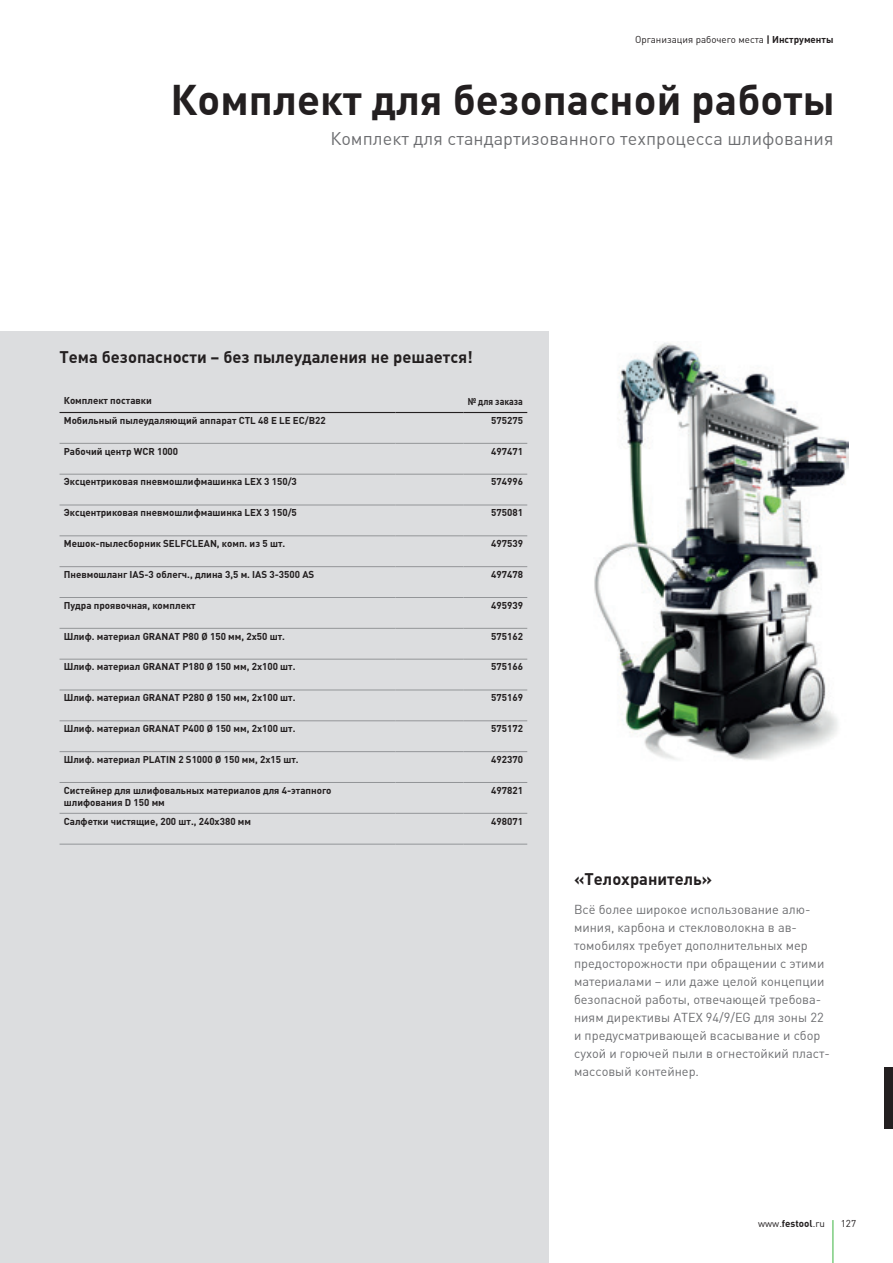
<style>
.page{position:relative;width:893px;height:1263px;background:#fff}
.page>*{position:absolute;margin:0;border:0;box-sizing:border-box;transform-origin:0 0}
.t1{font:700 42px "DIN Pro";color:#231f20}
.t2{font:18px "DIN Pro";color:#6c6d70}
.t3{font:700 16.5px "DIN Pro";color:#231f20}
.t4{font:12.75px/18px "DIN Pro";color:#6c6d70}
.t5{font:700 9.75px/12.8px "DIN Pro";color:#231f20}
.t6{font:9.75px "DIN Pro";color:#231f20}
.t7{font:700 9.75px "DIN Pro";color:#231f20;scale:.91 1}
.s1{font-weight:700}
</style>
<div class="page">
<div style="left:0;top:332px;width:549px;height:931px;background:#dcdddf"></div>
<img style="left:594px;top:342px;width:254px;height:419px">
<hr style="left:832px;top:1220px;width:1px;height:43px;background:#45b749">
<div style="left:884px;top:1067px;width:9px;height:62px;background:#231f20"></div>
<hr style="left:60px;top:443px;width:335px;height:1px;background:#939598">
<hr style="left:60px;top:474px;width:335px;height:1px;background:#939598">
<hr style="left:60px;top:505px;width:335px;height:1px;background:#939598">
<hr style="left:60px;top:536px;width:335px;height:1px;background:#939598">
<hr style="left:60px;top:566px;width:335px;height:1px;background:#939598">
<hr style="left:60px;top:597px;width:335px;height:1px;background:#939598">
<hr style="left:60px;top:628px;width:335px;height:1px;background:#939598">
<hr style="left:60px;top:659px;width:335px;height:1px;background:#939598">
<hr style="left:60px;top:690px;width:335px;height:1px;background:#939598">
<hr style="left:60px;top:720px;width:335px;height:1px;background:#939598">
<hr style="left:60px;top:751px;width:335px;height:1px;background:#939598">
<hr style="left:60px;top:782px;width:335px;height:1px;background:#939598">
<hr style="left:60px;top:813px;width:335px;height:1px;background:#939598">
<hr style="left:60px;top:844px;width:335px;height:1px;background:#939598">
<hr style="left:395px;top:443px;width:68px;height:1px;background:#939598">
<hr style="left:395px;top:474px;width:68px;height:1px;background:#939598">
<hr style="left:395px;top:505px;width:68px;height:1px;background:#939598">
<hr style="left:395px;top:536px;width:68px;height:1px;background:#939598">
<hr style="left:395px;top:566px;width:68px;height:1px;background:#939598">
<hr style="left:395px;top:597px;width:68px;height:1px;background:#939598">
<hr style="left:395px;top:628px;width:68px;height:1px;background:#939598">
<hr style="left:395px;top:659px;width:68px;height:1px;background:#939598">
<hr style="left:395px;top:690px;width:68px;height:1px;background:#939598">
<hr style="left:395px;top:720px;width:68px;height:1px;background:#939598">
<hr style="left:395px;top:751px;width:68px;height:1px;background:#939598">
<hr style="left:395px;top:782px;width:68px;height:1px;background:#939598">
<hr style="left:395px;top:813px;width:68px;height:1px;background:#939598">
<hr style="left:395px;top:844px;width:68px;height:1px;background:#939598">
<hr style="left:463px;top:443px;width:64px;height:1px;background:#939598">
<hr style="left:463px;top:474px;width:64px;height:1px;background:#939598">
<hr style="left:463px;top:505px;width:64px;height:1px;background:#939598">
<hr style="left:463px;top:536px;width:64px;height:1px;background:#939598">
<hr style="left:463px;top:566px;width:64px;height:1px;background:#939598">
<hr style="left:463px;top:597px;width:64px;height:1px;background:#939598">
<hr style="left:463px;top:628px;width:64px;height:1px;background:#939598">
<hr style="left:463px;top:659px;width:64px;height:1px;background:#939598">
<hr style="left:463px;top:690px;width:64px;height:1px;background:#939598">
<hr style="left:463px;top:720px;width:64px;height:1px;background:#939598">
<hr style="left:463px;top:751px;width:64px;height:1px;background:#939598">
<hr style="left:463px;top:782px;width:64px;height:1px;background:#939598">
<hr style="left:463px;top:813px;width:64px;height:1px;background:#939598">
<hr style="left:463px;top:844px;width:64px;height:1px;background:#939598">
<hr style="left:60px;top:412px;width:335px;height:1px;background:#231f20">
<hr style="left:395px;top:412px;width:68px;height:1px;background:#231f20">
<hr style="left:463px;top:412px;width:64px;height:1px;background:#231f20">
<p class="t6" style="left:635px;top:34px;width:200px">Организация рабочего места <span class="s1">| Инструменты</span></p>
<h1 class="t1" style="left:171px;top:76px;width:666px">Комплект для безопасной работы</h1>
<h2 class="t2" style="left:330px;top:128px;width:505px">Комплект для стандартизованного техпроцесса шлифования</h2>
<h3 class="t3" style="left:60px;top:348px;width:415px">Тема безопасности – без пылеудаления не решается!</h3>
<p class="t5" style="left:64px;top:394px;width:90px">Комплект поставки</p>
<p class="t7" style="left:468px;top:395px;width:62px">№ для заказа</p>
<p class="t5" style="left:64px;top:414px;width:264px">Мобильный пылеудаляющий аппарат CTL 48 E LE EC/B22</p>
<p class="t5" style="left:491px;top:414px;width:33px">575275</p>
<p class="t5" style="left:64px;top:445px;width:116px">Рабочий центр WCR 1000</p>
<p class="t5" style="left:491px;top:445px;width:33px">497471</p>
<p class="t5" style="left:64px;top:476px;width:235px">Эксцентриковая пневмошлифмашинка LEX 3 150/3</p>
<p class="t5" style="left:491px;top:476px;width:33px">574996</p>
<p class="t5" style="left:64px;top:506px;width:235px">Эксцентриковая пневмошлифмашинка LEX 3 150/5</p>
<p class="t5" style="left:491px;top:506px;width:33px">575081</p>
<p class="t5" style="left:64px;top:537px;width:223px">Мешок-пылесборник SELFCLEAN, комп. из 5 шт.</p>
<p class="t5" style="left:491px;top:537px;width:33px">497539</p>
<p class="t5" style="left:64px;top:568px;width:252px">Пневмошланг IAS-3 облегч., длина 3,5 м. IAS 3-3500 AS</p>
<p class="t5" style="left:491px;top:568px;width:33px">497478</p>
<p class="t5" style="left:64px;top:599px;width:133px">Пудра проявочная, комплект</p>
<p class="t5" style="left:491px;top:599px;width:33px">495939</p>
<p class="t5" style="left:64px;top:630px;width:223px">Шлиф. материал GRANAT P80 Ø 150 мм, 2x50 шт.</p>
<p class="t5" style="left:491px;top:630px;width:33px">575162</p>
<p class="t5" style="left:64px;top:661px;width:233px">Шлиф. материал GRANAT P180 Ø 150 мм, 2x100 шт.</p>
<p class="t5" style="left:491px;top:661px;width:33px">575166</p>
<p class="t5" style="left:64px;top:691px;width:233px">Шлиф. материал GRANAT P280 Ø 150 мм, 2x100 шт.</p>
<p class="t5" style="left:491px;top:691px;width:33px">575169</p>
<p class="t5" style="left:64px;top:722px;width:233px">Шлиф. материал GRANAT P400 Ø 150 мм, 2x100 шт.</p>
<p class="t5" style="left:491px;top:722px;width:33px">575172</p>
<p class="t5" style="left:64px;top:753px;width:236px">Шлиф. материал PLATIN 2 S1000 Ø 150 мм, 2x15 шт.</p>
<p class="t5" style="left:491px;top:753px;width:33px">492370</p>
<p class="t5" style="left:64px;top:784px;width:269px">Систейнер для шлифовальных материалов для 4-этапного шлифования D 150 мм</p>
<p class="t5" style="left:491px;top:784px;width:33px">497821</p>
<p class="t5" style="left:64px;top:815px;width:189px">Салфетки чистящие, 200 шт., 240x380 мм</p>
<p class="t5" style="left:491px;top:815px;width:33px">498071</p>
<h3 class="t3" style="left:574px;top:869px;width:140px">«Телохранитель»</h3>
<p class="t4" style="left:574px;top:900px;width:257px">Всё более широкое использование алю&shy;миния, карбона и стекловолокна в ав&shy;томобилях требует дополнительных мер предосторожности при обращении с этими материалами – или даже целой концепции безопасной работы, отвечающей требова&shy;ниям директивы ATEX 94/9/EG для зоны 22 и предусматривающей всасывание и сбор сухой и горючей пыли в огнестойкий пласт&shy;массовый контейнер.</p>
<p class="t6" style="left:758px;top:1218px;width:68px">www.<span class="s1">festool</span>.ru</p>
<p class="t6" style="left:841px;top:1218px;width:17px">127</p>
</div>
